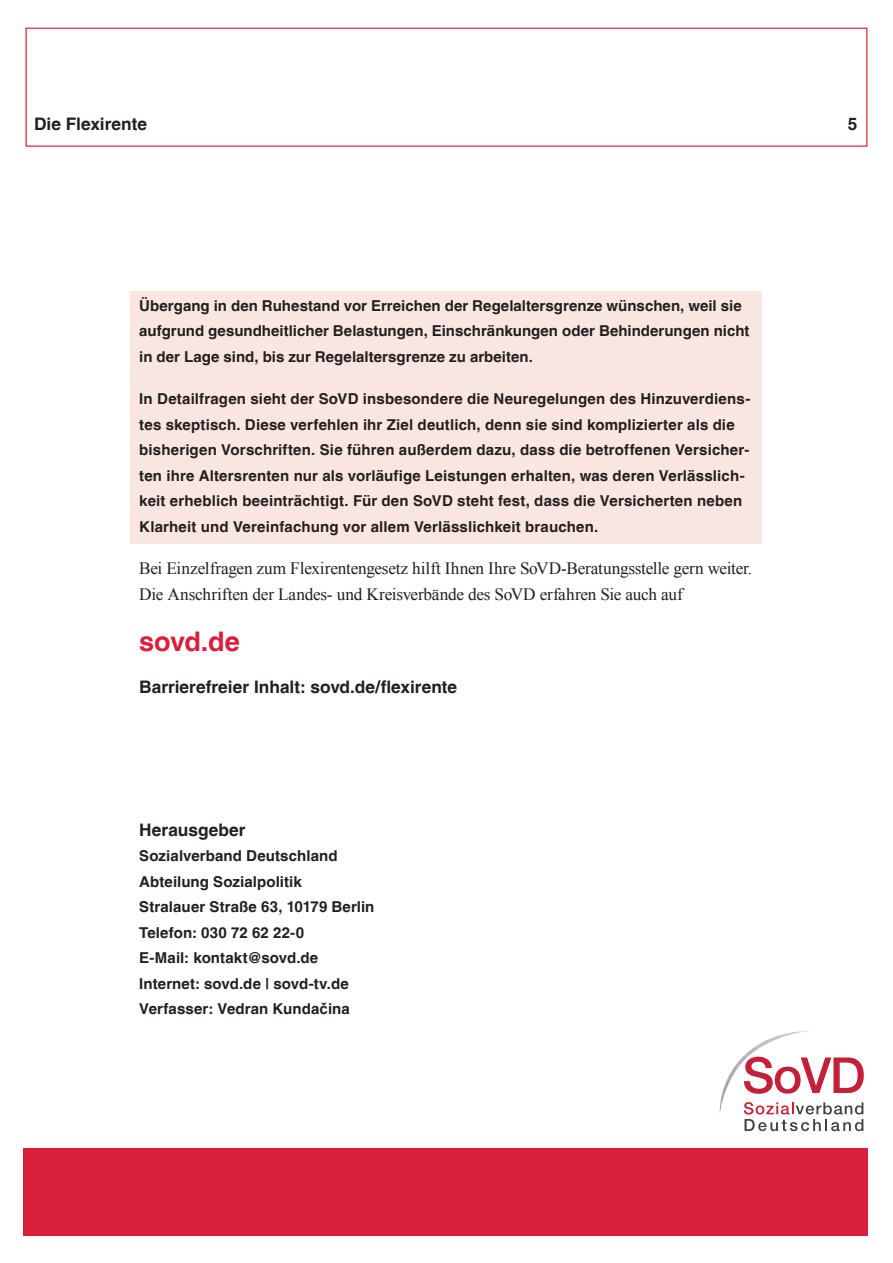
<style>
.page{position:relative;width:893px;height:1263px;background:#fff}
.page>*{position:absolute;margin:0;border:0;box-sizing:border-box;transform-origin:0 0}
.t1{font:700 27px "Helvetica";letter-spacing:-.015em;color:#da1f3d}
.t2{font:17.25px/25.5px "Times New Roman";letter-spacing:-.015em;color:#231f20}
.t3{font:700 17.25px "Helvetica";letter-spacing:.005em;color:#231f20}
.t4{font:700 15px/25.5px "Helvetica";letter-spacing:.01em;color:#231f20}
.s1{font-family:"Arial"}
</style>
<div class="page">
<div style="left:23px;top:1148px;width:844px;height:87px;background:#da1f3d"></div>
<svg style="left:720px;top:1031px;width:144px;height:100px"></svg>
<div style="left:26px;top:28px;width:841px;height:119px;border:1px solid #da1f3d"></div>
<div style="left:131px;top:291px;width:631px;height:82px;background:#fae6e1"></div>
<div style="left:131px;top:372px;width:631px;height:171px;background:#fae6e1"></div>
<p class="t3" style="left:34px;top:113px;width:115px">Die Flexirente</p>
<p class="t4" style="left:139px;top:293px;width:612px">Übergang in den Ruhestand vor Erreichen der Regelaltersgrenze wünschen, weil sie aufgrund gesundheitlicher Belastungen, Einschränkungen oder Behinderungen nicht in der Lage sind, bis zur Regelaltersgrenze zu arbeiten.</p>
<p class="t4" style="left:139px;top:386px;width:612px">In Detailfragen sieht der SoVD insbesondere die Neuregelungen des Hinzuverdiens&shy;tes skeptisch. Diese verfehlen ihr Ziel deutlich, denn sie sind komplizierter als die bisherigen Vorschriften. Sie führen außerdem dazu, dass die betroffenen Versicher&shy;ten ihre Altersrenten nur als vorläufige Leistungen erhalten, was deren Verlässlich&shy;keit erheblich beeinträchtigt. Für den SoVD steht fest, dass die Versicherten neben Klarheit und Vereinfachung vor allem Verlässlichkeit brauchen.</p>
<p class="t2" style="left:139px;top:556px;width:614px">Bei Einzelfragen zum Flexirentengesetz hilft Ihnen Ihre SoVD-Beratungsstelle gern weiter.<br>Die Anschriften der Landes- und Kreisverbände des SoVD erfahren Sie auch auf</p>
<p class="t1" style="left:139px;top:625px;width:102px">sovd.de</p>
<p class="t3" style="left:139px;top:677px;width:319px">Barrierefreier Inhalt: sovd.de/flexirente</p>
<h2 class="t3" style="left:139px;top:819px;width:108px">Herausgeber</h2>
<p class="t4" style="left:139px;top:843px;width:237px">Sozialverband Deutschland<br>Abteilung Sozialpolitik<br>Stralauer Straße 63, 10179 Berlin<br>Telefon: 030 72 62 22-0<br>E-Mail: kontakt@sovd.de<br>Internet: sovd.de | sovd-tv.de<br>Verfasser: Vedran Kunda<span class="s1">č</span>ina</p>
</div>
